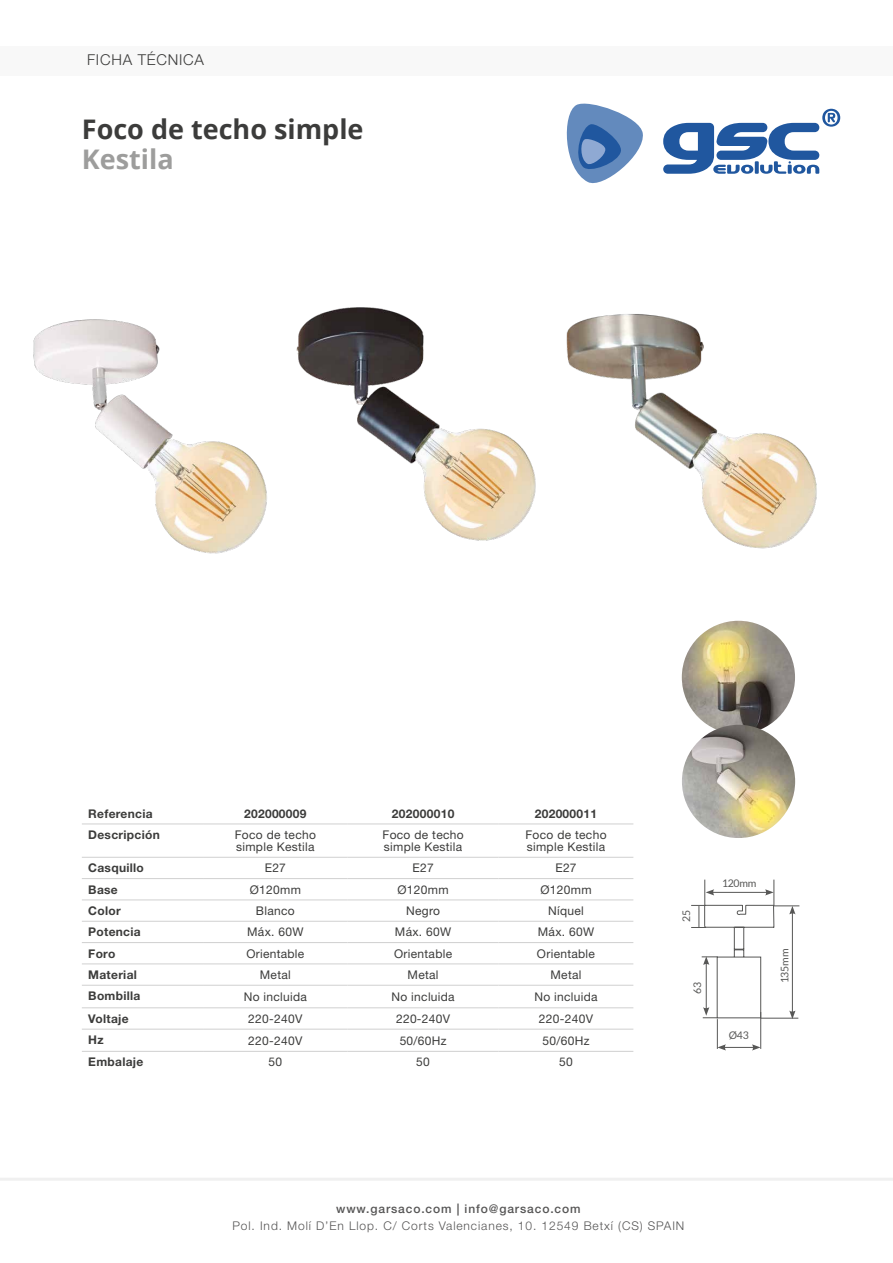
<style>
.page{position:relative;width:893px;height:1263px;background:#fff}
.page>*{position:absolute;margin:0;border:0;box-sizing:border-box;transform-origin:0 0}
.t1{font:700 27px "Open Sans";color:#3c3c3b}
.t2{font:700 27px "Open Sans";color:#9d9d9c}
.t3{font:300 15px "Helvetica Neue LT Std";letter-spacing:.05em;color:#3c3c3b}
.t4{font:12px/12px "Helvetica Neue LT Std";letter-spacing:.025em;color:#3c3c3b}
.t5{font:700 12px "Helvetica Neue LT Std";letter-spacing:.025em;color:#3c3c3b}
.t6{font:300 12px "Helvetica Neue LT Std";letter-spacing:.075em;color:#565555}
.t7{font:500 12px "Helvetica Neue LT Std";letter-spacing:.075em;color:#565555}
.t8{font:10.5px "Lato";letter-spacing:-.025em;color:#575756}
</style>
<div class="page">
<svg style="left:663px;top:109px;width:177px;height:65px"></svg>
<svg style="left:566px;top:103px;width:77px;height:81px"></svg>
<hr style="left:0;top:1178px;width:893px;height:3px;background:#f0f0f0">
<div style="left:0;top:47px;width:893px;height:29px;background:#f8f8f8"></div>
<hr style="left:82px;top:878px;width:121px;height:1px;background:#d0d0d0">
<hr style="left:203px;top:878px;width:145px;height:1px;background:#d0d0d0">
<hr style="left:348px;top:878px;width:151px;height:1px;background:#d0d0d0">
<hr style="left:499px;top:878px;width:134px;height:1px;background:#d0d0d0">
<hr style="left:82px;top:899px;width:121px;height:1px;background:#d0d0d0">
<hr style="left:203px;top:899px;width:145px;height:1px;background:#d0d0d0">
<hr style="left:348px;top:899px;width:151px;height:1px;background:#d0d0d0">
<hr style="left:499px;top:899px;width:134px;height:1px;background:#d0d0d0">
<hr style="left:82px;top:942px;width:121px;height:1px;background:#d0d0d0">
<hr style="left:203px;top:942px;width:145px;height:1px;background:#d0d0d0">
<hr style="left:348px;top:942px;width:151px;height:1px;background:#d0d0d0">
<hr style="left:499px;top:942px;width:134px;height:1px;background:#d0d0d0">
<hr style="left:82px;top:963px;width:121px;height:1px;background:#d0d0d0">
<hr style="left:203px;top:963px;width:145px;height:1px;background:#d0d0d0">
<hr style="left:348px;top:963px;width:151px;height:1px;background:#d0d0d0">
<hr style="left:499px;top:963px;width:134px;height:1px;background:#d0d0d0">
<hr style="left:82px;top:985px;width:121px;height:1px;background:#d0d0d0">
<hr style="left:203px;top:985px;width:145px;height:1px;background:#d0d0d0">
<hr style="left:348px;top:985px;width:151px;height:1px;background:#d0d0d0">
<hr style="left:499px;top:985px;width:134px;height:1px;background:#d0d0d0">
<hr style="left:82px;top:1007px;width:121px;height:1px;background:#d0d0d0">
<hr style="left:203px;top:1007px;width:145px;height:1px;background:#d0d0d0">
<hr style="left:348px;top:1007px;width:151px;height:1px;background:#d0d0d0">
<hr style="left:499px;top:1007px;width:134px;height:1px;background:#d0d0d0">
<hr style="left:82px;top:1029px;width:121px;height:1px;background:#d0d0d0">
<hr style="left:203px;top:1029px;width:145px;height:1px;background:#d0d0d0">
<hr style="left:348px;top:1029px;width:151px;height:1px;background:#d0d0d0">
<hr style="left:499px;top:1029px;width:134px;height:1px;background:#d0d0d0">
<hr style="left:82px;top:1051px;width:121px;height:1px;background:#d0d0d0">
<hr style="left:203px;top:1051px;width:145px;height:1px;background:#d0d0d0">
<hr style="left:348px;top:1051px;width:151px;height:1px;background:#d0d0d0">
<hr style="left:499px;top:1051px;width:134px;height:1px;background:#d0d0d0">
<hr style="left:82px;top:823px;width:121px;height:1px;background:#d0d0d0">
<hr style="left:203px;top:823px;width:145px;height:1px;background:#d0d0d0">
<hr style="left:348px;top:823px;width:151px;height:1px;background:#d0d0d0">
<hr style="left:499px;top:823px;width:134px;height:1px;background:#d0d0d0">
<hr style="left:82px;top:857px;width:121px;height:1px;background:#d0d0d0">
<hr style="left:203px;top:857px;width:145px;height:1px;background:#d0d0d0">
<hr style="left:348px;top:857px;width:151px;height:1px;background:#d0d0d0">
<hr style="left:499px;top:857px;width:134px;height:1px;background:#d0d0d0">
<hr style="left:82px;top:921px;width:121px;height:1px;background:#d0d0d0">
<hr style="left:203px;top:921px;width:145px;height:1px;background:#d0d0d0">
<hr style="left:348px;top:921px;width:151px;height:1px;background:#d0d0d0">
<hr style="left:499px;top:921px;width:134px;height:1px;background:#d0d0d0">
<hr style="left:717px;top:1019px;width:1px;height:30px;background:#575756">
<hr style="left:760px;top:1012px;width:1px;height:37px;background:#575756">
<hr style="left:723px;top:1047px;width:31px;height:1px;background:#575756">
<svg style="left:717px;top:1044px;width:9px;height:6px"></svg>
<svg style="left:752px;top:1044px;width:9px;height:6px"></svg>
<img style="left:33px;top:319px;width:234px;height:235px">
<img style="left:296px;top:307px;width:240px;height:234px">
<img style="left:566px;top:314px;width:251px;height:235px">
<img style="left:682px;top:621px;width:113px;height:113px;border-radius:57px">
<img style="left:682px;top:725px;width:113px;height:113px;border-radius:57px">
<svg style="left:691px;top:880px;width:108px;height:139px"></svg>
<p class="t3" style="left:87px;top:50px;width:118px">FICHA TÉCNICA</p>
<h1 class="t1" style="left:82px;top:110px;width:283px">Foco de techo simple</h1>
<h1 class="t2" style="left:82px;top:140px;width:93px">Kestila</h1>
<p class="t5" style="left:88px;top:806px;width:66px">Referencia</p>
<p class="t5" style="left:244px;top:806px;width:64px">202000009</p>
<p class="t5" style="left:392px;top:806px;width:64px">202000010</p>
<p class="t5" style="left:535px;top:806px;width:64px">202000011</p>
<p class="t5" style="left:88px;top:827px;width:73px">Descripción</p>
<p class="t4" style="left:235px;top:828px;width:83px">Foco de techo simple Kestila</p>
<p class="t4" style="left:383px;top:828px;width:83px">Foco de techo simple Kestila</p>
<p class="t4" style="left:525px;top:828px;width:83px">Foco de techo simple Kestila</p>
<p class="t5" style="left:88px;top:860px;width:57px">Casquillo</p>
<p class="t4" style="left:265px;top:862px;width:23px">E27</p>
<p class="t4" style="left:412px;top:862px;width:23px">E27</p>
<p class="t4" style="left:555px;top:862px;width:23px">E27</p>
<p class="t5" style="left:88px;top:882px;width:31px">Base</p>
<p class="t4" style="left:250px;top:883px;width:53px">Ø120mm</p>
<p class="t4" style="left:398px;top:883px;width:53px">Ø120mm</p>
<p class="t4" style="left:540px;top:883px;width:53px">Ø120mm</p>
<p class="t5" style="left:88px;top:903px;width:34px">Color</p>
<p class="t4" style="left:256px;top:904px;width:40px">Blanco</p>
<p class="t4" style="left:406px;top:904px;width:35px">Negro</p>
<p class="t4" style="left:548px;top:904px;width:37px">Níquel</p>
<p class="t5" style="left:88px;top:924px;width:54px">Potencia</p>
<p class="t4" style="left:247px;top:926px;width:58px">Máx. 60W</p>
<p class="t4" style="left:395px;top:926px;width:58px">Máx. 60W</p>
<p class="t4" style="left:538px;top:926px;width:58px">Máx. 60W</p>
<p class="t5" style="left:88px;top:946px;width:29px">Foro</p>
<p class="t4" style="left:246px;top:947px;width:60px">Orientable</p>
<p class="t4" style="left:394px;top:947px;width:60px">Orientable</p>
<p class="t4" style="left:537px;top:947px;width:60px">Orientable</p>
<p class="t5" style="left:88px;top:967px;width:50px">Material</p>
<p class="t4" style="left:260px;top:968px;width:32px">Metal</p>
<p class="t4" style="left:408px;top:968px;width:32px">Metal</p>
<p class="t4" style="left:550px;top:968px;width:32px">Metal</p>
<p class="t5" style="left:88px;top:988px;width:54px">Bombilla</p>
<p class="t4" style="left:244px;top:990px;width:65px">No incluida</p>
<p class="t4" style="left:391px;top:990px;width:65px">No incluida</p>
<p class="t4" style="left:534px;top:990px;width:65px">No incluida</p>
<p class="t5" style="left:88px;top:1011px;width:42px">Voltaje</p>
<p class="t4" style="left:248px;top:1012px;width:56px">220-240V</p>
<p class="t4" style="left:396px;top:1012px;width:56px">220-240V</p>
<p class="t4" style="left:539px;top:1012px;width:56px">220-240V</p>
<p class="t5" style="left:88px;top:1032px;width:17px">Hz</p>
<p class="t4" style="left:248px;top:1034px;width:56px">220-240V</p>
<p class="t4" style="left:400px;top:1034px;width:48px">50/60Hz</p>
<p class="t4" style="left:543px;top:1034px;width:48px">50/60Hz</p>
<p class="t5" style="left:88px;top:1054px;width:57px">Embalaje</p>
<p class="t4" style="left:269px;top:1056px;width:15px">50</p>
<p class="t4" style="left:416px;top:1056px;width:15px">50</p>
<p class="t4" style="left:559px;top:1056px;width:15px">50</p>
<p class="t8" style="left:681px;top:922px;width:13px;rotate:-90deg">25</p>
<p class="t8" style="left:722px;top:877px;width:36px">120mm</p>
<p class="t8" style="left:692px;top:994px;width:13px;rotate:-90deg">63</p>
<p class="t8" style="left:729px;top:1030px;width:22px">Ø43</p>
<p class="t8" style="left:779px;top:983px;width:36px;rotate:-90deg">135mm</p>
<p class="t7" style="left:336px;top:1202px;width:246px">www.garsaco.com | info@garsaco.com</p>
<p class="t6" style="left:232px;top:1218px;width:453px">Pol. Ind. Molí D’En Llop. C/ Corts Valencianes, 10. 12549 Betxí (CS) SPAIN</p>
</div>
